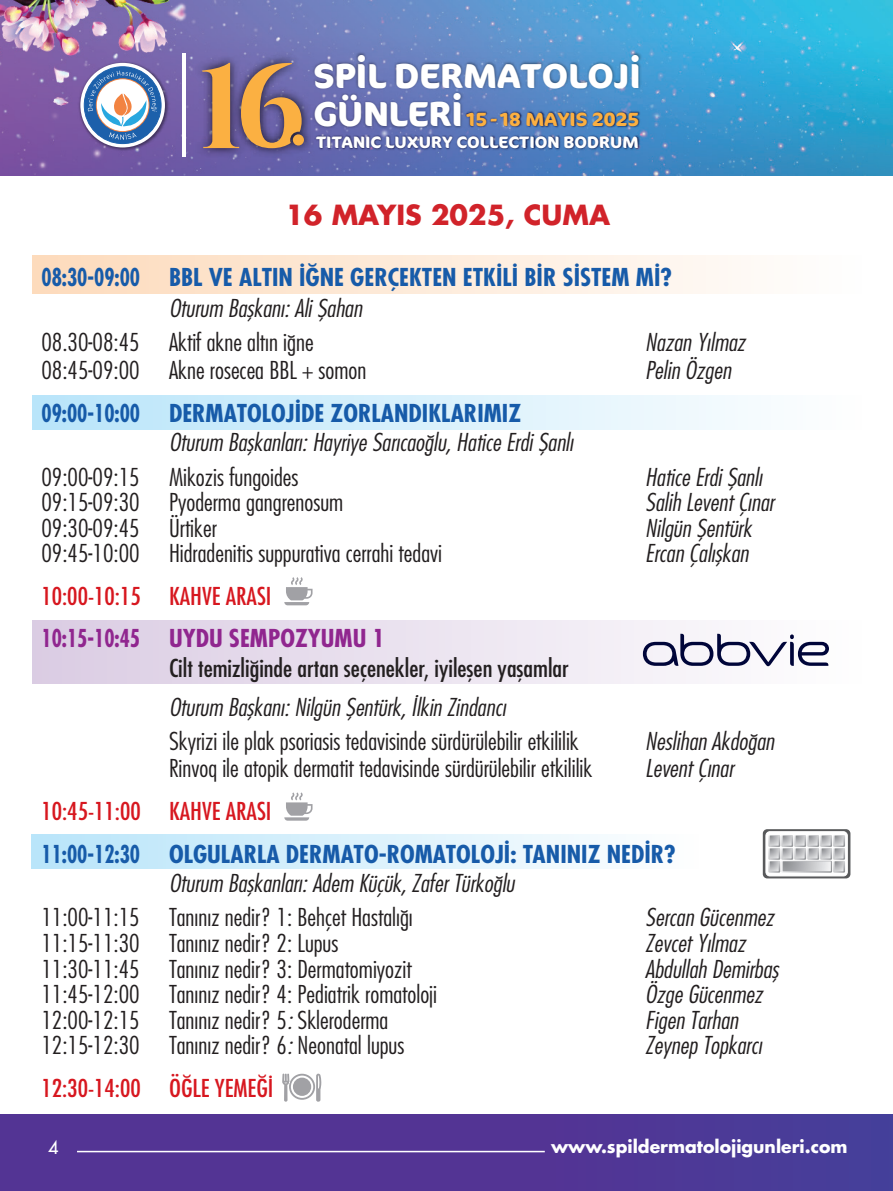
<style>
.page{position:relative;width:893px;height:1191px;background:#fff}
.page>*{position:absolute;margin:0;border:0;box-sizing:border-box;transform-origin:0 0}
.t1{font:700 34.8px/38.4px "Cocon";color:#fff}
.t2{font:27px "Futura Bold Tr";color:#d1232a}
.t3{font:24px "Futura Cond Light Tr";color:#231f20;scale:1.05 1}
.t4{font:24px "Futura Cond Light Ita Tr";color:#231f20;scale:1.05 1}
.t5{font:24px "Futura Cond Bold Tr";color:#175ba9;scale:.87 1}
.t6{font:24px "Futura Cond Nr Tr";color:#d7171f;scale:1.05 1}
.t7{font:24px "Futura Cond Nr Tr";color:#231f20;scale:1.05 1}
.t8{font:24px "Futura Cond Bold Tr";color:#90268f;scale:.87 1}
.t9{font:700 19.2px "Cocon";color:#fbb042}
.t10{font:18px "Futura Normal Tr";color:#fff}
.t11{font:17.4px "Futura Bold Tr";color:#fff}
.t12{font:700 16.5px "Cocon";color:#fff}
.s1{font-family:"Futura Cond Light Ita Tr"}
</style>
<div class="page">
<img style="left:0;top:0;width:893px;height:176px">
<div style="left:0;top:1115px;width:893px;height:76px;background:#533494"></div>
<hr style="left:182px;top:53px;width:3px;height:104px;background:#fff">
<img style="left:78px;top:60px;width:92px;height:93px">
<svg style="left:80px;top:63px;width:85px;height:84px"></svg>
<div style="left:84px;top:67px;width:77px;height:77px;background:#1c60ab;border-radius:50%"></div>
<div style="left:84px;top:66px;width:77px;height:78px;border:1px solid #1c60ab;border-radius:50%"></div>
<svg style="left:88px;top:71px;width:69px;height:69px"></svg>
<img style="left:318px;top:51px;width:328px;height:90px">
<img style="left:189px;top:49px;width:129px;height:113px">
<svg style="left:202px;top:61px;width:100px;height:87px;background:#a37e6f"></svg>
<div style="left:293px;top:134px;width:11px;height:11px;background:#fbb042;border-radius:50%"></div>
<img style="left:314px;top:132px;width:329px;height:24px">
<img style="left:464px;top:107px;width:179px;height:28px">
<hr style="left:77px;top:1150px;width:468px;height:2px;background:#fff">
<div style="left:32px;top:834px;width:667px;height:34px;background:linear-gradient(to right,#b8e4fa,#fefefe)"></div>
<svg style="left:763px;top:829px;width:87px;height:49px"></svg>
<div style="left:766px;top:831px;width:81px;height:45px;background:linear-gradient(to right,#fff,#fff);border-radius:4px"></div>
<div style="left:766px;top:831px;width:82px;height:45px;border:1px solid #fff;border-radius:4px"></div>
<svg style="left:768px;top:835px;width:77px;height:37px;background:#c5c6c9"></svg>
<div style="left:32px;top:620px;width:829px;height:64px;background:linear-gradient(to right,#dacce3,#fefefe)"></div>
<svg style="left:643px;top:634px;width:186px;height:32px"></svg>
<div style="left:32px;top:395px;width:829px;height:34px;background:linear-gradient(to right,#b8e4fa,#fefefe)"></div>
<div style="left:32px;top:255px;width:829px;height:38px;background:linear-gradient(to right,#fddabb,#fefefe)"></div>
<svg style="left:284px;top:577px;width:29px;height:28px"></svg>
<svg style="left:284px;top:792px;width:29px;height:28px"></svg>
<svg style="left:282px;top:1073px;width:39px;height:28px"></svg>
<h1 class="t1" style="left:313px;top:57px;width:329px">SPİL DERMATOLOJİ<br>GÜNLERİ</h1>
<p class="t12" style="left:316px;top:132px;width:324px">TITANIC LUXURY COLLECTION BODRUM</p>
<p class="t9" style="left:466px;top:107px;width:174px">15- 18 MAYIS 2025</p>
<p class="t2" style="left:285px;top:196px;width:326px">16 MAYIS 2025, CUMA</p>
<p class="t5" style="left:41px;top:261px;width:726px">08:30-09:00 BBL VE ALTIN IĞNE GERÇEKTEN ETKILI BIR SISTEM MI?</p>
<p class="t4" style="left:169px;top:293px;width:185px">Oturum Başkanı: Ali Şahan</p>
<p class="t3" style="left:41px;top:327px;width:261px">08.30-08:45 Aktif akne altın iğne</p>
<p class="t4" style="left:645px;top:327px;width:97px">Nazan Yılmaz</p>
<p class="t3" style="left:41px;top:355px;width:311px">08:45-09:00 Akne rosecea BBL + somon</p>
<p class="t4" style="left:645px;top:355px;width:83px">Pelin Özgen</p>
<p class="t5" style="left:41px;top:397px;width:553px">09:00-10:00 DERMATOLOJİDE ZORLANDIKLARIMIZ</p>
<p class="t4" style="left:169px;top:427px;width:386px">Oturum Başkanları: Hayriye Sarıcaoğlu, Hatice Erdi Şanlı</p>
<p class="t3" style="left:41px;top:461px;width:246px">09:00-09:15 Mikozis fungoides</p>
<p class="t4" style="left:645px;top:461px;width:113px">Hatice Erdi Şanlı</p>
<p class="t3" style="left:41px;top:487px;width:289px">09:15-09:30 Pyoderma gangrenosum</p>
<p class="t4" style="left:645px;top:487px;width:124px">Salih Levent Çınar</p>
<p class="t3" style="left:41px;top:513px;width:169px">09:30-09:45 Ürtiker</p>
<p class="t4" style="left:645px;top:513px;width:103px">Nilgün Şentürk</p>
<p class="t3" style="left:41px;top:538px;width:383px">09:45-10:00 Hidradenitis suppurativa cerrahi tedavi</p>
<p class="t4" style="left:645px;top:538px;width:100px">Ercan Çalışkan</p>
<p class="t6" style="left:41px;top:581px;width:221px">10:00-10:15 KAHVE ARASI</p>
<p class="t8" style="left:41px;top:623px;width:396px">10:15-10:45 UYDU SEMPOZYUMU 1</p>
<p class="t7" style="left:169px;top:653px;width:382px">Cilt temizliğinde artan seçenekler, iyileşen yaşamlar</p>
<p class="t4" style="left:169px;top:691px;width:322px">Oturum Başkanı: Nilgün Şentürk, İlkin Zindancı</p>
<p class="t3" style="left:169px;top:725px;width:392px">Skyrizi ile plak psoriasis tedavisinde sürdürülebilir etkililik</p>
<p class="t4" style="left:645px;top:725px;width:124px">Neslihan Akdoğan</p>
<p class="t3" style="left:169px;top:753px;width:405px">Rinvoq ile atopik dermatit tedavisinde sürdürülebilir etkililik</p>
<p class="t4" style="left:645px;top:753px;width:85px">Levent Çınar</p>
<p class="t6" style="left:41px;top:796px;width:221px">10:45-11:00 KAHVE ARASI</p>
<p class="t5" style="left:41px;top:838px;width:730px">11:00-12:30 OLGULARLA DERMATO-ROMATOLOJİ: TANINIZ NEDİR?</p>
<p class="t4" style="left:169px;top:868px;width:330px">Oturum Başkanları: Adem Küçük, Zafer Türkoğlu</p>
<p class="t3" style="left:41px;top:902px;width:355px">11:00-11:15 Tanınız nedir? 1: Behçet Hastalığı</p>
<p class="t4" style="left:645px;top:902px;width:124px">Sercan Gücenmez</p>
<p class="t3" style="left:41px;top:928px;width:284px">11:15-11:30 Tanınız nedir? 2: Lupus</p>
<p class="t4" style="left:645px;top:928px;width:97px">Zevcet Yılmaz</p>
<p class="t3" style="left:41px;top:953px;width:354px">11:30-11:45 Tanınız nedir? 3: Dermatomiyozit</p>
<p class="t4" style="left:645px;top:953px;width:128px">Abdullah Demirbaş</p>
<p class="t3" style="left:41px;top:979px;width:378px">11:45-12:00 Tanınız nedir? 4: Pediatrik romatoloji</p>
<p class="t4" style="left:645px;top:979px;width:113px">Özge Gücenmez</p>
<p class="t3" style="left:41px;top:1004px;width:332px">12:00-12:15 Tanınız nedir? 5<span class="s1">:</span> Skleroderma</p>
<p class="t4" style="left:645px;top:1004px;width:90px">Figen Tarhan</p>
<p class="t3" style="left:41px;top:1030px;width:347px">12:15-12:30 Tanınız nedir? 6<span class="s1">:</span> Neonatal lupus</p>
<p class="t4" style="left:645px;top:1030px;width:112px">Zeynep Topkarcı</p>
<p class="t6" style="left:41px;top:1073px;width:223px">12:30-14:00 ÖĞLE YEMEĞİ</p>
<p class="t10" style="left:48px;top:1135px;width:12px">4</p>
<p class="t11" style="left:551px;top:1133px;width:298px">www.spildermatolojigunleri.com</p>
</div>
